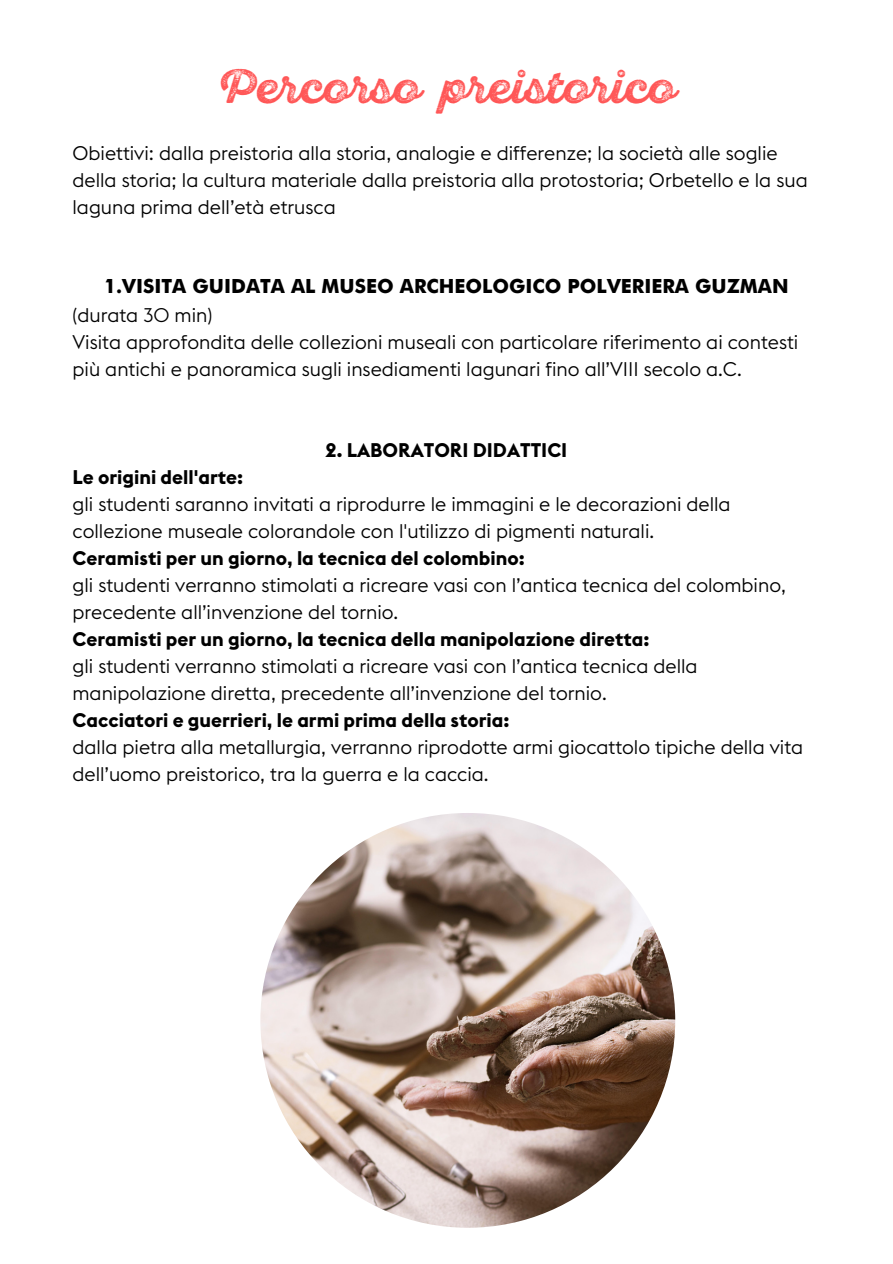
<style>
.page{position:relative;width:893px;height:1264px;background:#fff}
.page>*{position:absolute;margin:0;border:0;box-sizing:border-box;transform-origin:0 0}
.t1{font:45px "Sant Elia Rough Alt Bold Thr DMO";color:#ff5757}
.t2{font:300 19.5px/27px "Euclid Flex";color:#000}
.t3{font:700 19.5px "Euclid Flex";color:#000}
.t4{font:700 19.5px "Futura";color:#000}
</style>
<div class="page">
<img style="left:260px;top:813px;width:415px;height:414px;border-radius:50%">
<h1 class="t1" style="left:217px;top:59px;width:459px">Percorso preistorico</h1>
<p class="t2" style="left:72px;top:140px;width:736px">Obiettivi: dalla preistoria alla storia, analogie e differenze; la società alle soglie della storia; la cultura materiale dalla preistoria alla protostoria; Orbetello e la sua laguna prima dell’età etrusca</p>
<p class="t4" style="left:104px;top:278px;width:686px">1.VISITA GUIDATA AL MUSEO ARCHEOLOGICO POLVERIERA GUZMAN</p>
<p class="t2" style="left:72px;top:302px;width:727px">(durata 30 min)<br>Visita approfondita delle collezioni museali con particolare riferimento ai contesti più antichi e panoramica sugli insediamenti lagunari fino all’VIII secolo a.C.</p>
<p class="t3" style="left:325px;top:438px;width:243px">2. LABORATORI DIDATTICI</p>
<p class="t3" style="left:72px;top:465px;width:172px">Le origini dell'arte:</p>
<p class="t2" style="left:72px;top:490px;width:659px">gli studenti saranno invitati a riprodurre le immagini e le decorazioni della collezione museale colorandole con l'utilizzo di pigmenti naturali.</p>
<p class="t3" style="left:72px;top:545px;width:454px">Ceramisti per un giorno, la tecnica del colombino:</p>
<p class="t2" style="left:72px;top:571px;width:715px">gli studenti verranno stimolati a ricreare vasi con l’antica tecnica del colombino, precedente all’invenzione del tornio.</p>
<p class="t3" style="left:72px;top:626px;width:578px">Ceramisti per un giorno, la tecnica della manipolazione diretta:</p>
<p class="t2" style="left:72px;top:652px;width:626px">gli studenti verranno stimolati a ricreare vasi con l’antica tecnica della manipolazione diretta, precedente all’invenzione del tornio.</p>
<p class="t3" style="left:72px;top:707px;width:438px">Cacciatori e guerrieri, le armi prima della storia:</p>
<p class="t2" style="left:72px;top:733px;width:732px">dalla pietra alla metallurgia, verranno riprodotte armi giocattolo tipiche della vita dell’uomo preistorico, tra la guerra e la caccia.</p>
</div>
